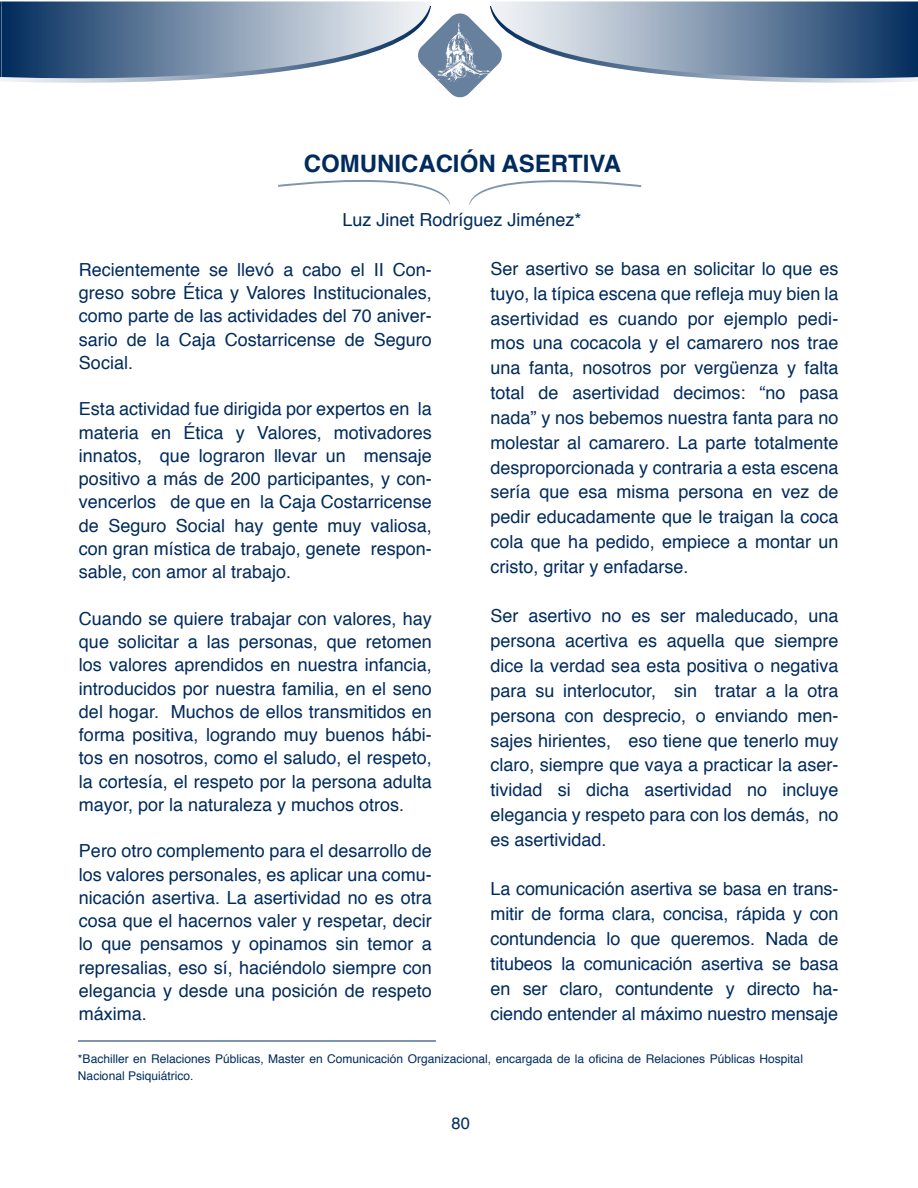
<style>
.page{position:relative;width:918px;height:1188px;background:#fff}
.page>*{position:absolute;margin:0;border:0;box-sizing:border-box;transform-origin:0 0}
.t1{font:700 24px "Helvetica";color:#002b5c}
.t2{font:18px/23.2px "Helvetica";color:#002b5c;text-align:justify}
.t3{font:16.5px "Helvetica";color:#002b5c}
.t4{font:12px/16.5px "Helvetica";color:#002b5c}
</style>
<div class="page">
<svg style="left:278px;top:180px;width:172px;height:25px"></svg>
<svg style="left:469px;top:180px;width:172px;height:25px"></svg>
<svg style="left:0;top:1px;width:918px;height:97px"></svg>
<hr style="left:78px;top:1041px;width:358px;height:1px;background:#002b5c">
<h1 class="t1" style="left:304px;top:144px;width:319px">COMUNICACIÓN ASERTIVA</h1>
<p class="t2" style="left:342px;top:208px;width:241px">Luz Jinet Rodríguez Jiménez*</p>
<p class="t2" style="left:79px;top:259px;width:354px">Recientemente se llevó a cabo el II Con&shy;greso sobre Ética y Valores Institucionales, como parte de las actividades del 70 aniver&shy;sario de la Caja Costarricense de Seguro Social.</p>
<p class="t2" style="left:79px;top:398px;width:354px">Esta actividad fue dirigida por expertos en la materia en Ética y Valores, motivadores innatos, que lograron llevar un mensaje positivo a más de 200 participantes, y con&shy;vencerlos de que en la Caja Costarricense de Seguro Social hay gente muy valiosa, con gran mística de trabajo, genete respon&shy;sable, con amor al trabajo.</p>
<p class="t2" style="left:79px;top:607px;width:354px">Cuando se quiere trabajar con valores, hay que solicitar a las personas, que retomen los valores aprendidos en nuestra infancia, introducidos por nuestra familia, en el seno del hogar. Muchos de ellos transmitidos en forma positiva, logrando muy buenos hábi&shy;tos en nosotros, como el saludo, el respeto, la cortesía, el respeto por la persona adulta mayor, por la naturaleza y muchos otros.</p>
<p class="t2" style="left:79px;top:840px;width:354px">Pero otro complemento para el desarrollo de los valores personales, es aplicar una comu&shy;nicación asertiva. La asertividad no es otra cosa que el hacernos valer y respetar, decir lo que pensamos y opinamos sin temor a represalias, eso sí, haciéndolo siempre con elegancia y desde una posición de respeto máxima.</p>
<p class="t4" style="left:78px;top:1051px;width:727px">*Bachiller en Relaciones Públicas, Master en Comunicación Organizacional, encargada de la oficina de Relaciones Públicas Hospital<br>Nacional Psiquiátrico.</p>
<p class="t2" style="left:490px;top:257px;width:349px;line-height:24.8px">Ser asertivo se basa en solicitar lo que es tuyo, la típica escena que refleja muy bien la asertividad es cuando por ejemplo pedi&shy;mos una cocacola y el camarero nos trae una fanta, nosotros por vergüenza y falta total de asertividad decimos: “no pasa nada” y nos bebemos nuestra fanta para no molestar al camarero. La parte totalmente desproporcionada y contraria a esta escena sería que esa misma persona en vez de pedir educadamente que le traigan la coca cola que ha pedido, empiece a montar un cristo, gritar y enfadarse.</p>
<p class="t2" style="left:490px;top:604px;width:350px;line-height:24.8px">Ser asertivo no es ser maleducado, una persona acertiva es aquella que siempre dice la verdad sea esta positiva o negativa para su interlocutor, sin tratar a la otra persona con desprecio, o enviando men&shy;sajes hirientes, eso tiene que tenerlo muy claro, siempre que vaya a practicar la aser&shy;tividad si dicha asertividad no incluye elegancia y respeto para con los demás, no es asertividad.</p>
<p class="t2" style="left:490px;top:877px;width:349px;line-height:24.8px">La comunicación asertiva se basa en trans&shy;mitir de forma clara, concisa, rápida y con contundencia lo que queremos. Nada de titubeos la comunicación asertiva se basa en ser claro, contundente y directo ha&shy;ciendo entender al máximo nuestro mensaje</p>
<p class="t3" style="left:451px;top:1111px;width:20px">80</p>
</div>
